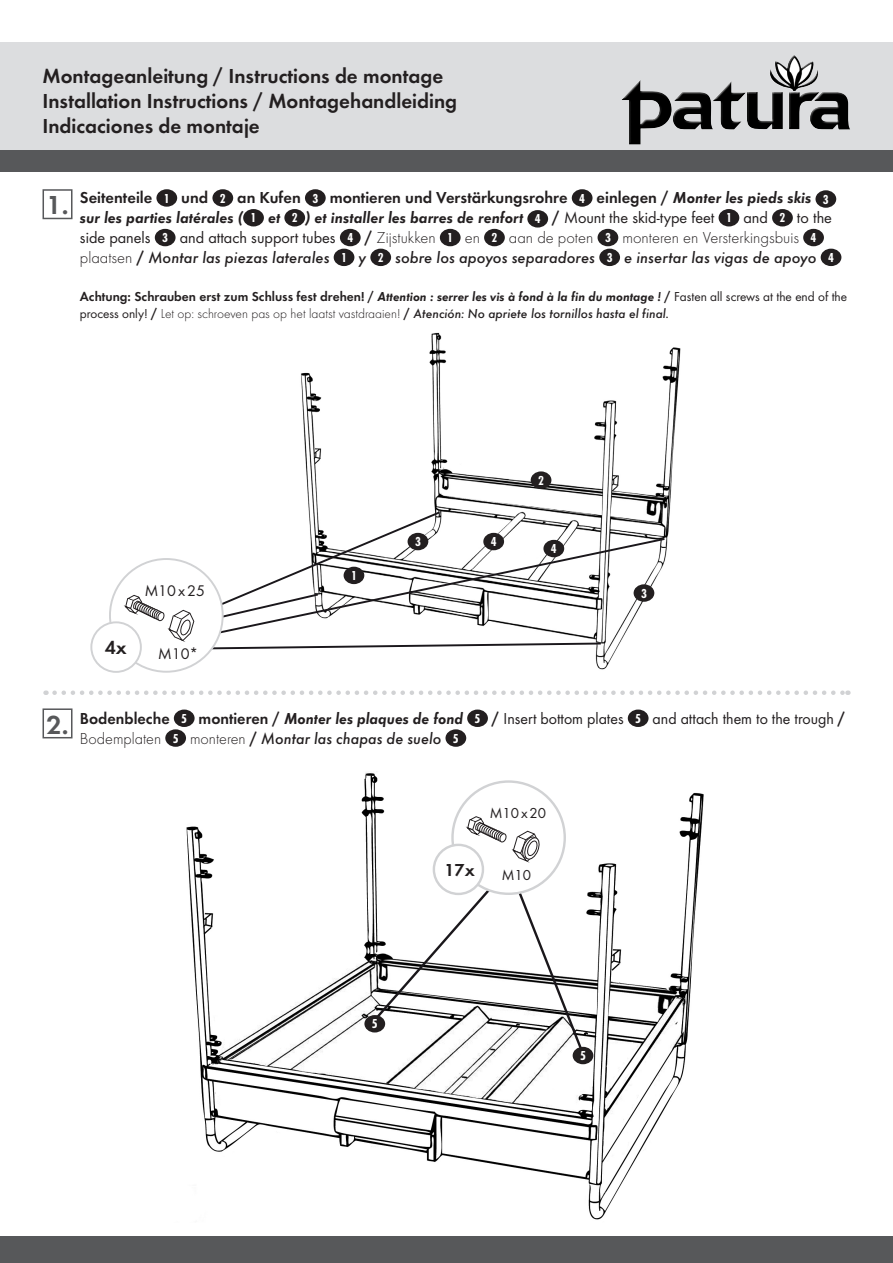
<style>
.page{position:relative;width:893px;height:1263px;background:#fff}
.page>*{position:absolute;margin:0;border:0;box-sizing:border-box;transform-origin:0 0}
.t1{font:600 21px/25.2px "Futura URW";color:#231f20}
.t2{font:600 19.35px "Futura URW";color:#231f20}
.t3{font:600 18px "Futura URW";color:#231f20}
.t4{font:italic 500 16.5px/19.8px "Futura URW";color:#231f20}
.t5{font:16.5px/19.8px "Futura URW";color:#231f20}
.t6{font:16.05px "Futura URW";color:#231f20}
.t7{font:15px "Futura URW";color:#231f20}
.t8{font:600 13.5px/16.2px "Futura URW";color:#231f20}
.t9{font:700 13.5px "Futura URW Cond";color:#fff}
.s1{font-weight:600;font-style:normal;font-size:27px;color:#57585a}
.s2{font-weight:600;font-style:normal}
.s3{font-family:"Futura URW Cond";font-weight:700;font-style:normal;font-size:13.5px;color:#fff}
.s4{font-weight:600}
.s5{font-weight:400;font-style:normal}
.s6{font-weight:300;font-style:normal}
.s7{font-style:italic}
.s8{font-weight:400}
.s9{font-weight:300}
.s10{font-weight:500;font-style:italic}
.s11{font-weight:600;font-size:27px;color:#57585a}
.s12{font-family:"Futura URW Cond";font-weight:700;font-size:13.5px;color:#fff}
.s13{font-weight:600;font-style:italic}
</style>
<div class="page">
<div style="left:0;top:43px;width:893px;height:107px;background:#dcdddf"></div>
<div style="left:0;top:150px;width:893px;height:21px;background:#57585a"></div>
<img style="left:621px;top:55px;width:216px;height:89px">
<div style="left:0;top:1237px;width:893px;height:26px;background:#57585a"></div>
<svg style="left:55px;top:690px;width:793px;height:5px"></svg>
<img style="left:301px;top:332px;width:380px;height:338px">
<div style="left:43px;top:189px;width:30px;height:30px;border:2px solid #57585a"></div>
<div style="left:156px;top:189px;width:21px;height:18px;background:#231f20;border-radius:50%"></div>
<div style="left:212px;top:189px;width:21px;height:18px;background:#231f20;border-radius:50%"></div>
<div style="left:305px;top:189px;width:21px;height:18px;background:#231f20;border-radius:50%"></div>
<div style="left:572px;top:189px;width:20px;height:18px;background:#231f20;border-radius:50%"></div>
<div style="left:815px;top:190px;width:21px;height:18px;background:#231f20;border-radius:50%"></div>
<div style="left:243px;top:209px;width:21px;height:17px;background:#231f20;border-radius:50%"></div>
<div style="left:284px;top:209px;width:21px;height:17px;background:#231f20;border-radius:50%"></div>
<div style="left:527px;top:210px;width:21px;height:18px;background:#231f20;border-radius:50%"></div>
<div style="left:719px;top:209px;width:20px;height:17px;background:#231f20;border-radius:50%"></div>
<div style="left:772px;top:209px;width:21px;height:17px;background:#231f20;border-radius:50%"></div>
<div style="left:155px;top:229px;width:21px;height:17px;background:#231f20;border-radius:50%"></div>
<div style="left:340px;top:229px;width:21px;height:17px;background:#231f20;border-radius:50%"></div>
<div style="left:440px;top:229px;width:21px;height:17px;background:#231f20;border-radius:50%"></div>
<div style="left:484px;top:229px;width:21px;height:17px;background:#231f20;border-radius:50%"></div>
<div style="left:598px;top:229px;width:20px;height:17px;background:#231f20;border-radius:50%"></div>
<div style="left:803px;top:229px;width:21px;height:17px;background:#231f20;border-radius:50%"></div>
<div style="left:334px;top:249px;width:20px;height:17px;background:#231f20;border-radius:50%"></div>
<div style="left:370px;top:249px;width:21px;height:17px;background:#231f20;border-radius:50%"></div>
<div style="left:599px;top:249px;width:21px;height:17px;background:#231f20;border-radius:50%"></div>
<div style="left:821px;top:249px;width:20px;height:17px;background:#231f20;border-radius:50%"></div>
<div style="left:531px;top:471px;width:20px;height:18px;background:#231f20;border-radius:50%"></div>
<div style="left:43px;top:708px;width:30px;height:30px;border:2px solid #57585a"></div>
<img style="left:186px;top:773px;width:518px;height:447px">
<svg style="left:373px;top:887px;width:119px;height:134px"></svg>
<svg style="left:516px;top:889px;width:69px;height:165px"></svg>
<div style="left:174px;top:709px;width:21px;height:18px;background:#231f20;border-radius:50%"></div>
<div style="left:467px;top:709px;width:21px;height:18px;background:#231f20;border-radius:50%"></div>
<div style="left:628px;top:709px;width:20px;height:18px;background:#231f20;border-radius:50%"></div>
<div style="left:165px;top:729px;width:21px;height:18px;background:#231f20;border-radius:50%"></div>
<div style="left:445px;top:729px;width:21px;height:18px;background:#231f20;border-radius:50%"></div>
<div style="left:573px;top:1047px;width:20px;height:17px;background:#231f20;border-radius:50%"></div>
<div style="left:364px;top:1015px;width:21px;height:17px;background:#231f20;border-radius:50%"></div>
<div style="left:90px;top:621px;width:52px;height:52px;border:2px solid #d1d2d4;border-radius:50%"></div>
<div style="left:452px;top:781px;width:113px;height:113px;background:#fff;border-radius:50%"></div>
<div style="left:451px;top:780px;width:115px;height:115px;border:2px solid #d1d2d4;border-radius:50%"></div>
<div style="left:434px;top:845px;width:49px;height:49px;background:#fff;border-radius:50%"></div>
<div style="left:433px;top:844px;width:51px;height:51px;border:2px solid #d1d2d4;border-radius:50%"></div>
<svg style="left:467px;top:816px;width:73px;height:46px"></svg>
<svg style="left:119px;top:510px;width:548px;height:141px"></svg>
<p class="t1" style="left:43px;top:61px;width:416px">Montageanleitung / Instructions de montage<br>Installation Instructions / Montagehandleiding<br>Indicaciones de montaje</p>
<p class="t4" style="left:80px;top:187px;width:755px;text-indent:-33px"><span class="s1">1.</span> <span class="s2">Seitenteile</span> <span class="s3">1</span> <span class="s2">und</span> <span class="s3">2</span> <span class="s2">an Kufen</span> <span class="s3">3</span> <span class="s2">montieren und Verstärkungsrohre</span> <span class="s3">4</span> <span class="s2">einlegen /</span> <span class="s4">Monter les pieds skis</span> <span class="s3">3 </span><span class="s4">sur les parties latérales (</span> <span class="s3">1</span> <span class="s4">et</span> <span class="s3">2</span> <span class="s4">) et installer les barres de renfort</span> <span class="s3">4</span> <span class="s2">/</span> <span class="s5">Mount the skid-type feet</span> <span class="s3">1</span> <span class="s5">and</span> <span class="s3">2</span> <span class="s5">to the side panels</span> <span class="s3">3</span> <span class="s5">and attach support tubes</span> <span class="s3">4</span> <span class="s2">/</span> <span class="s6">Zijstukken</span> <span class="s3">1</span> <span class="s6">en</span> <span class="s3">2</span> <span class="s6">aan de poten</span> <span class="s3">3</span> <span class="s6">monteren en Versterkingsbuis</span> <span class="s3">4 </span><span class="s6">plaatsen</span> <span class="s2">/</span> Montar las piezas laterales <span class="s3">1</span> y <span class="s3">2</span> sobre los apoyos separadores <span class="s3">3</span> e insertar las vigas de apoyo <span class="s3">4</span></p>
<p class="t8" style="left:80px;top:288px;width:769px">Achtung: Schrauben erst zum Schluss fest drehen! / <span class="s7">Attention : serrer les vis à fond à la fin du montage !</span> / <span class="s8">Fasten all screws at the end of the process only!</span> / <span class="s9">Let op: schroeven pas op het laatst vastdraaien!</span> / <span class="s10">Atención: No apriete los tornillos hasta el final.</span></p>
<p class="t2" style="left:105px;top:633px;width:23px">4x</p>
<p class="t6" style="left:145px;top:581px;width:62px">M10x25</p>
<p class="t6" style="left:158px;top:644px;width:42px">M10*</p>
<p class="t9" style="left:351px;top:568px;width:7px">1</p>
<p class="t9" style="left:415px;top:534px;width:7px">3</p>
<p class="t9" style="left:491px;top:534px;width:7px">4</p>
<p class="t9" style="left:538px;top:472px;width:7px">2</p>
<p class="t9" style="left:551px;top:541px;width:7px">4</p>
<p class="t9" style="left:641px;top:585px;width:7px">3</p>
<p class="t5" style="left:80px;top:708px;width:767px;text-indent:-33px"><span class="s11">2.</span> <span class="s4">Bodenbleche</span> <span class="s12">5</span> <span class="s4">montieren /</span> <span class="s13">Monter les plaques de fond</span> <span class="s12">5</span> <span class="s4">/</span> Insert bottom plates <span class="s12">5</span> and attach them to the trough <span class="s4">/<br></span><span class="s9">Bodemplaten</span> <span class="s12">5</span> <span class="s9">monteren</span> <span class="s4">/</span> <span class="s10">Montar las chapas de suelo</span> <span class="s12">5</span></p>
<p class="t9" style="left:372px;top:1016px;width:7px">5</p>
<p class="t7" style="left:490px;top:804px;width:58px">M10x20</p>
<p class="t3" style="left:444px;top:856px;width:32px">17x</p>
<p class="t7" style="left:502px;top:866px;width:31px">M10</p>
<p class="t9" style="left:580px;top:1048px;width:7px">5</p>
</div>
